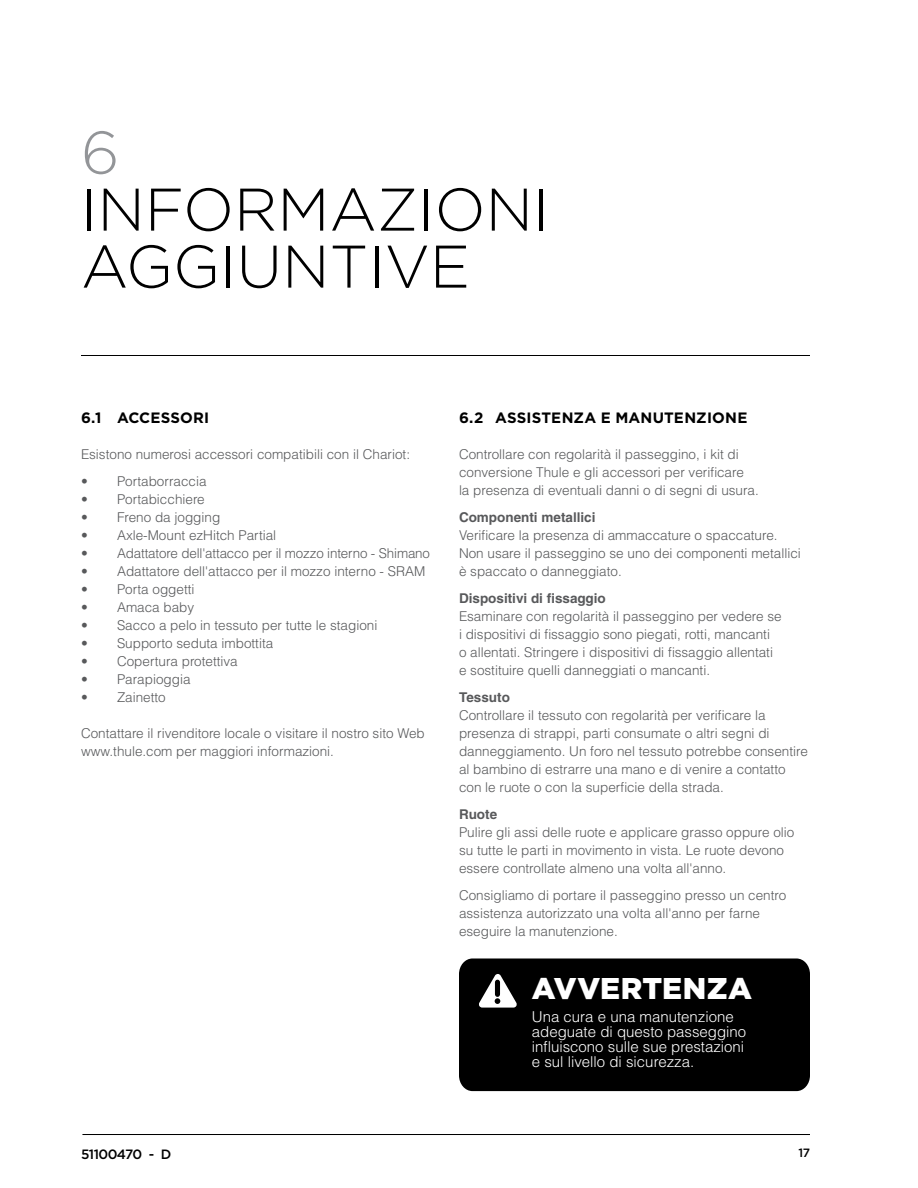
<style>
.page{position:relative;width:918px;height:1188px;background:#fff}
.page>*{position:absolute;margin:0;border:0;box-sizing:border-box;transform-origin:0 0}
.t1{font:300 60px/57px "Gotham";color:#000}
.t2{font:300 60px "Gotham";color:#939598}
.t3{font:900 30px "Gotham";letter-spacing:.01em;color:#fff}
.t4{font:300 15px/15px "Helvetica";color:#fff}
.t5{font:700 15px "Gotham";letter-spacing:.01em;color:#000}
.t6{font:300 13.5px/18px "Helvetica";color:#58595b}
.t7{font:700 13.5px "Helvetica";color:#58595b}
.t8{font:500 13.5px "Thule";letter-spacing:-.04em;color:#000}
.t9{font:500 12px "Thule";color:#000}
</style>
<div class="page">
<hr style="left:82px;top:1134px;width:728px;height:1px;background:#000">
<hr style="left:81px;top:355px;width:729px;height:1px;background:#000">
<div style="left:459px;top:958px;width:351px;height:133px;background:#000"></div>
<svg style="left:479px;top:974px;width:38px;height:34px"></svg>
<h1 class="t2" style="left:81px;top:114px;width:40px">6</h1>
<h1 class="t1" style="left:81px;top:179px;width:470px">INFORMAZIONI<br>AGGIUNTIVE</h1>
<p class="t5" style="left:81px;top:408px;width:127px">6.1 ACCESSORI</p>
<p class="t6" style="left:81px;top:445px;width:331px">Esistono numerosi accessori compatibili con il Chariot:</p>
<p class="t6" style="left:81px;top:472px;width:127px">• Portaborraccia</p>
<p class="t6" style="left:81px;top:490px;width:125px">• Portabicchiere</p>
<p class="t6" style="left:81px;top:508px;width:141px">• Freno da jogging</p>
<p class="t6" style="left:81px;top:526px;width:197px">• Axle-Mount ezHitch Partial</p>
<p class="t6" style="left:81px;top:544px;width:351px">• Adattatore dell'attacco per il mozzo interno - Shimano</p>
<p class="t6" style="left:81px;top:562px;width:346px">• Adattatore dell'attacco per il mozzo interno - SRAM</p>
<p class="t6" style="left:81px;top:580px;width:115px">• Porta oggetti</p>
<p class="t6" style="left:81px;top:598px;width:115px">• Amaca baby</p>
<p class="t6" style="left:81px;top:616px;width:298px">• Sacco a pelo in tessuto per tutte le stagioni</p>
<p class="t6" style="left:81px;top:634px;width:194px">• Supporto seduta imbottita</p>
<p class="t6" style="left:81px;top:652px;width:158px">• Copertura protettiva</p>
<p class="t6" style="left:81px;top:670px;width:111px">• Parapioggia</p>
<p class="t6" style="left:81px;top:688px;width:86px">• Zainetto</p>
<p class="t6" style="left:81px;top:724px;width:345px">Contattare il rivenditore locale o visitare il nostro sito Web www.thule.com per maggiori informazioni.</p>
<p class="t5" style="left:459px;top:408px;width:169px">6.2 ASSISTENZA E MANUTENZ</p>
<p class="t5" style="left:707px;top:408px;width:18px">IONE</p>
<p class="t6" style="left:459px;top:445px;width:301px">Controllare con regolarità il passeggino, i kit di conversione Thule e gli accessori per verificare<br>la presenza di eventuali danni o di segni di usura.</p>
<p class="t7" style="left:459px;top:509px;width:138px">Componenti metallici</p>
<p class="t6" style="left:459px;top:526px;width:343px">Verificare la presenza di ammaccature o spaccature.<br>Non usare il passeggino se uno dei componenti metallici è spaccato o danneggiato.</p>
<p class="t7" style="left:459px;top:590px;width:148px">Dispositivi di fissaggio</p>
<p class="t6" style="left:459px;top:607px;width:324px">Esaminare con regolarità il passeggino per vedere se i dispositivi di fissaggio sono piegati, rotti, mancanti<br>o allentati. Stringere i dispositivi di fissaggio allentati e sostituire quelli danneggiati o mancanti.</p>
<p class="t7" style="left:459px;top:689px;width:52px">Tessuto</p>
<p class="t6" style="left:459px;top:706px;width:350px">Controllare il tessuto con regolarità per verificare la presenza di strappi, parti consumate o altri segni di danneggiamento. Un foro nel tessuto potrebbe consentire al bambino di estrarre una mano e di venire a contatto con le ruote o con la superficie della strada.</p>
<p class="t7" style="left:459px;top:806px;width:40px">Ruote</p>
<p class="t6" style="left:459px;top:823px;width:337px">Pulire gli assi delle ruote e applicare grasso oppure olio su tutte le parti in movimento in vista. Le ruote devono essere controllate almeno una volta all'anno.</p>
<p class="t6" style="left:459px;top:886px;width:329px">Consigliamo di portare il passeggino presso un centro assistenza autorizzato una volta all'anno per farne eseguire la manutenzione.</p>
<h2 class="t3" style="left:532px;top:968px;width:221px">AVVERTENZA</h2>
<p class="t4" style="left:532px;top:1009px;width:216px">Una cura e una manutenzione adeguate di questo passeggino influiscono sulle sue prestazioni e sul livello di sicurezza.</p>
<p class="t8" style="left:81px;top:1145px;width:92px">51100470 - D</p>
<p class="t9" style="left:798px;top:1145px;width:13px">17</p>
</div>
